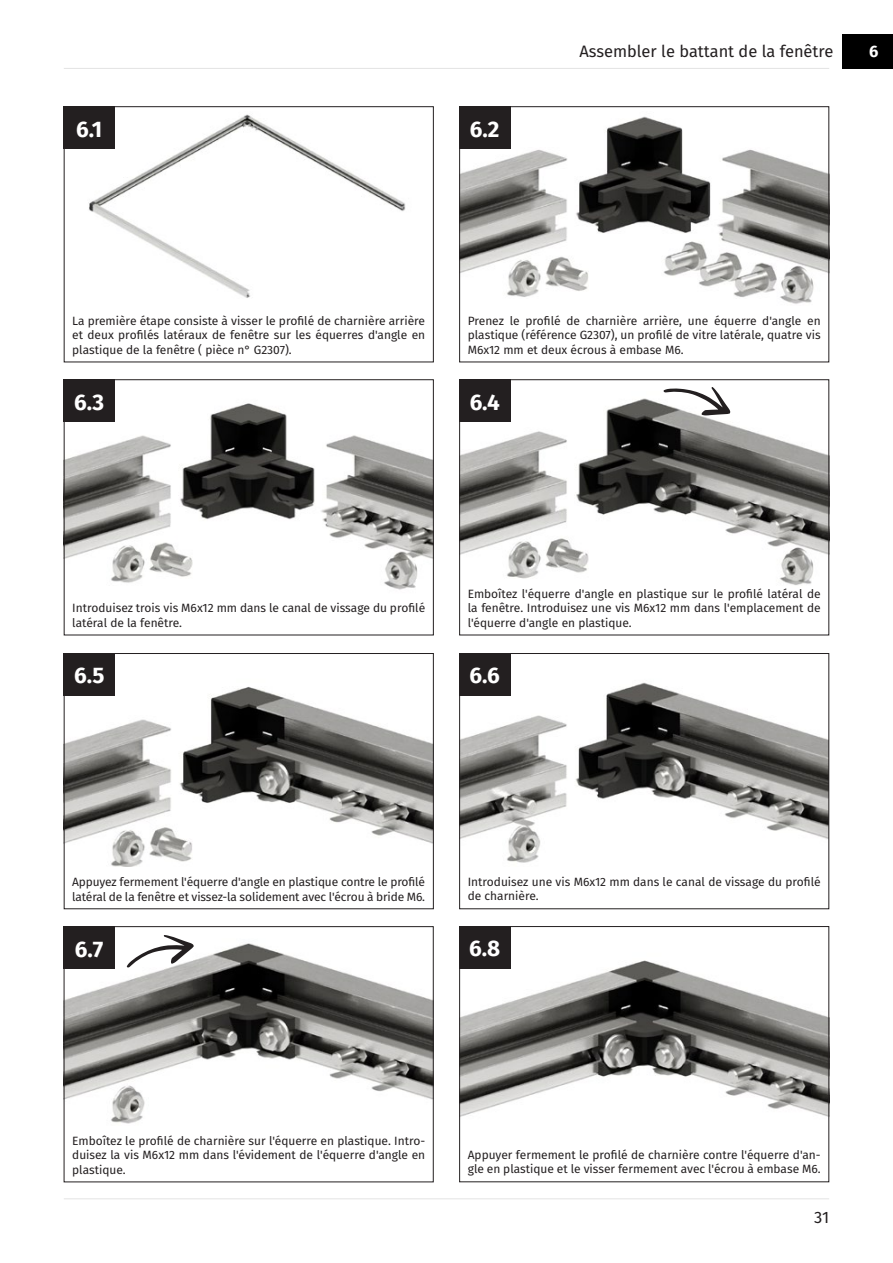
<style>
.page{position:relative;width:893px;height:1263px;background:#fff}
.page>*{position:absolute;margin:0;border:0;box-sizing:border-box;transform-origin:0 0}
.t1{font:700 22.5px "Fira Sans";color:#fff}
.t2{font:16.5px "Fira Sans";color:#231f20}
.t3{font:700 16.5px "Fira Sans";color:#fff}
.t4{font:12px/14.4px "Fira Sans";color:#231f20;text-align:justify}
</style>
<div class="page">
<hr style="left:64px;top:1198px;width:765px;height:1px;background:#e3e3e3">
<img style="left:66px;top:687px;width:366px;height:179px">
<img style="left:461px;top:655px;width:366px;height:208px">
<img style="left:461px;top:928px;width:366px;height:189px">
<img style="left:89px;top:114px;width:317px;height:184px">
<img style="left:461px;top:108px;width:366px;height:196px">
<img style="left:461px;top:381px;width:366px;height:205px">
<img style="left:66px;top:403px;width:366px;height:187px">
<img style="left:66px;top:943px;width:366px;height:181px">
<svg style="left:663px;top:387px;width:67px;height:28px"></svg>
<svg style="left:127px;top:935px;width:67px;height:33px"></svg>
<div style="left:842px;top:34px;width:51px;height:34px;background:#000"></div>
<hr style="left:64px;top:68px;width:765px;height:1px;background:#e3e3e3">
<div style="left:459px;top:106px;width:370px;height:256px;border:1px solid #231f20"></div>
<div style="left:459px;top:106px;width:51px;height:43px;background:#231f20"></div>
<div style="left:459px;top:379px;width:370px;height:256px;border:1px solid #231f20"></div>
<div style="left:459px;top:379px;width:51px;height:43px;background:#231f20"></div>
<div style="left:64px;top:379px;width:370px;height:256px;border:1px solid #231f20"></div>
<div style="left:64px;top:379px;width:51px;height:43px;background:#231f20"></div>
<div style="left:64px;top:106px;width:370px;height:256px;border:1px solid #231f20"></div>
<div style="left:64px;top:106px;width:51px;height:43px;background:#231f20"></div>
<div style="left:459px;top:653px;width:370px;height:256px;border:1px solid #231f20"></div>
<div style="left:459px;top:653px;width:51px;height:43px;background:#231f20"></div>
<div style="left:459px;top:926px;width:370px;height:256px;border:1px solid #231f20"></div>
<div style="left:459px;top:926px;width:51px;height:43px;background:#231f20"></div>
<div style="left:64px;top:653px;width:370px;height:256px;border:1px solid #231f20"></div>
<div style="left:64px;top:653px;width:51px;height:43px;background:#231f20"></div>
<div style="left:64px;top:926px;width:370px;height:256px;border:1px solid #231f20"></div>
<div style="left:64px;top:926px;width:51px;height:43px;background:#231f20"></div>
<p class="t1" style="left:76px;top:110px;width:28px">6.1</p>
<p class="t1" style="left:470px;top:110px;width:31px">6.2</p>
<p class="t2" style="left:579px;top:38px;width:255px">Assembler le battant de la fenêtre</p>
<p class="t3" style="left:869px;top:37px;width:11px">6</p>
<p class="t4" style="left:72px;top:313px;width:354px">La première étape consiste à visser le profilé de charnière arrière et deux profilés latéraux de fenêtre sur les équerres d'angle en plastique de la fenêtre ( pièce n° G2307).</p>
<p class="t4" style="left:468px;top:313px;width:354px">Prenez le profilé de charnière arrière, une équerre d'angle en plastique (référence G2307), un profilé de vitre latérale, quatre vis M6x12 mm et deux écrous à embase M6.</p>
<p class="t1" style="left:74px;top:383px;width:32px">6.3</p>
<p class="t1" style="left:470px;top:383px;width:32px">6.4</p>
<p class="t4" style="left:72px;top:601px;width:354px">Introduisez trois vis M6x12 mm dans le canal de vissage du profilé latéral de la fenêtre.</p>
<p class="t1" style="left:74px;top:657px;width:32px">6.5</p>
<p class="t4" style="left:468px;top:586px;width:354px">Emboîtez l'équerre d'angle en plastique sur le profilé latéral de la fenêtre. Introduisez une vis M6x12 mm dans l'emplacement de l'équerre d'angle en plastique.</p>
<p class="t1" style="left:470px;top:657px;width:32px">6.6</p>
<p class="t4" style="left:72px;top:874px;width:354px">Appuyez fermement l'équerre d'angle en plastique contre le profilé latéral de la fenêtre et vissez-la solidement avec l'écrou à bride M6.</p>
<p class="t1" style="left:75px;top:930px;width:30px">6.7</p>
<p class="t4" style="left:468px;top:874px;width:354px">Introduisez une vis M6x12 mm dans le canal de vissage du profilé de charnière.</p>
<p class="t1" style="left:469px;top:930px;width:33px">6.8</p>
<p class="t4" style="left:72px;top:1133px;width:354px">Emboîtez le profilé de charnière sur l'équerre en plastique. Intro&shy;duisez la vis M6x12 mm dans l'évidement de l'équerre d'angle en plastique.</p>
<p class="t4" style="left:468px;top:1147px;width:354px">Appuyer fermement le profilé de charnière contre l'équerre d'an&shy;gle en plastique et le visser fermement avec l'écrou à embase M6.</p>
<h2 class="t2" style="left:814px;top:1205px;width:16px">31</h2>
</div>
